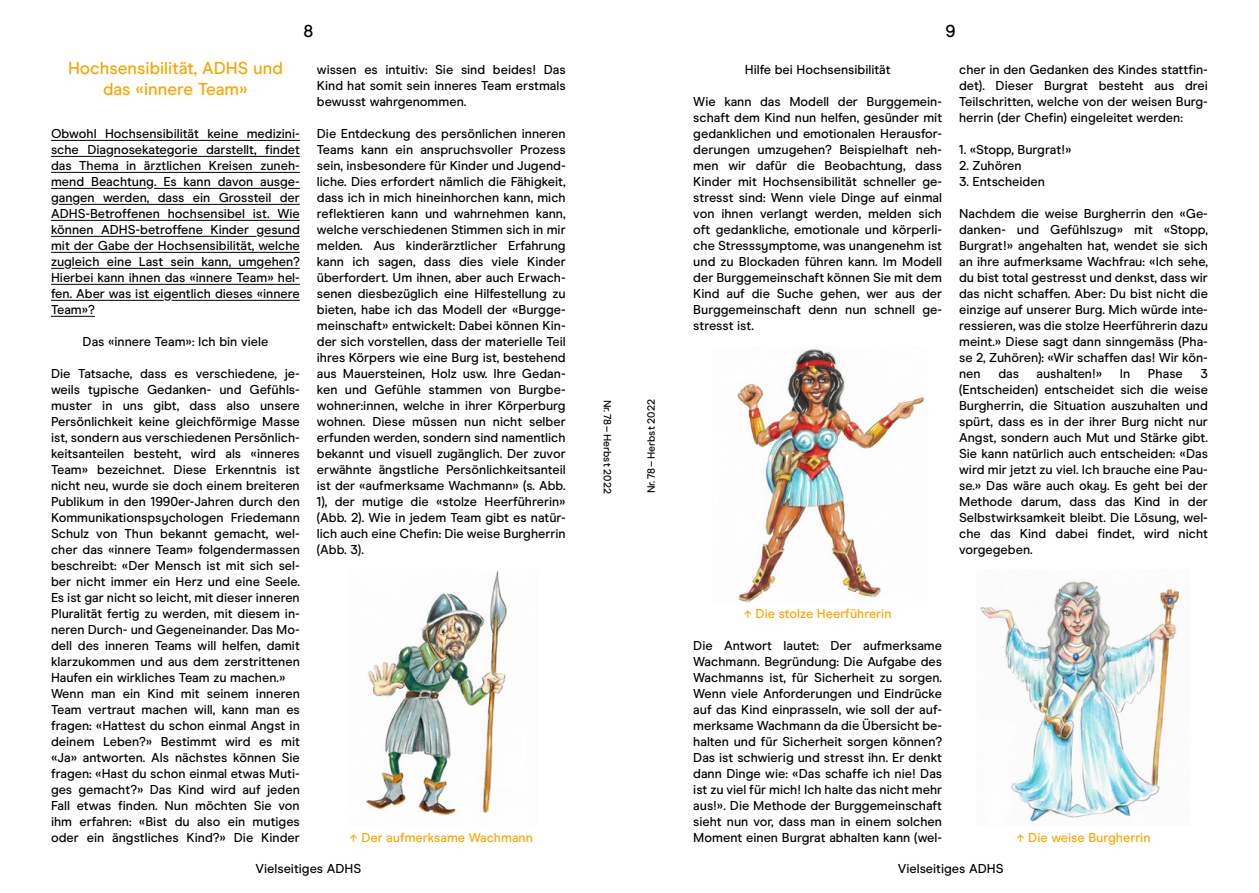
<style>
.page{position:relative;width:1259px;height:893px;background:#fff}
.page>*{position:absolute;margin:0;border:0;box-sizing:border-box;transform-origin:0 0}
.t1{font:500 17.25px/20.7px "Modern Era";color:#f7a600;text-align:center}
.t2{font:500 17.25px "Modern Era";color:#000}
.t3{font:500 12.9px/16px "Modern Era";color:#000;text-align:justify}
.t4{font:500 12.9px "Modern Era";color:#f7a600}
.t5{font:500 10.5px "Modern Era";color:#000}
</style>
<div class="page">
<hr style="left:51px;top:140px;width:249px;height:1px;background:#000">
<hr style="left:51px;top:156px;width:55px;height:1px;background:#000">
<hr style="left:114px;top:156px;width:53px;height:1px;background:#000">
<hr style="left:175px;top:156px;width:125px;height:1px;background:#000">
<hr style="left:51px;top:172px;width:249px;height:1px;background:#000">
<hr style="left:51px;top:188px;width:95px;height:1px;background:#000">
<hr style="left:154px;top:188px;width:126px;height:1px;background:#000">
<svg style="left:288px;top:188px;width:12px;height:1px"></svg>
<svg style="left:59px;top:204px;width:14px;height:1px"></svg>
<hr style="left:80px;top:204px;width:220px;height:1px;background:#000">
<hr style="left:51px;top:220px;width:249px;height:1px;background:#000">
<hr style="left:51px;top:236px;width:205px;height:1px;background:#000">
<hr style="left:264px;top:236px;width:36px;height:1px;background:#000">
<hr style="left:51px;top:252px;width:249px;height:1px;background:#000">
<svg style="left:51px;top:268px;width:13px;height:1px"></svg>
<hr style="left:72px;top:268px;width:185px;height:1px;background:#000">
<hr style="left:264px;top:268px;width:36px;height:1px;background:#000">
<hr style="left:51px;top:284px;width:249px;height:1px;background:#000">
<hr style="left:51px;top:300px;width:113px;height:1px;background:#000">
<hr style="left:171px;top:300px;width:129px;height:1px;background:#000">
<hr style="left:51px;top:316px;width:44px;height:1px;background:#000">
<img style="left:366px;top:570px;width:141px;height:245px">
<img style="left:737px;top:349px;width:188px;height:253px">
<img style="left:980px;top:580px;width:200px;height:242px">
<h1 class="t2" style="left:303px;top:21px;width:11px">8</h1>
<h1 class="t2" style="left:945px;top:21px;width:12px">9</h1>
<h1 class="t1" style="left:68px;top:58px;width:216px">Hochsensibilität, ADHS und das «innere Team»</h1>
<p class="t3" style="left:51px;top:126px;width:250px">Obwohl Hochsensibilität keine medizini&shy;sche Diagnosekategorie darstellt, findet das Thema in ärztlichen Kreisen zuneh&shy;mend Beachtung. Es kann davon ausge&shy;gangen werden, dass ein Grossteil der ADHS-Betroffenen hochsensibel ist. Wie können ADHS-betroffene Kinder gesund mit der Gabe der Hochsensibilität, welche zugleich eine Last sein kann, umgehen?<br>Hierbei kann ihnen das «innere Team» hel&shy;fen. Aber was ist eigentlich dieses «innere Team»?</p>
<p class="t3" style="left:83px;top:334px;width:187px">Das «innere Team»: Ich bin viele</p>
<p class="t3" style="left:51px;top:366px;width:250px;text-align:left">Die Tatsache, dass es verschiedene, je&shy;weils typische Gedanken- und Gefühls&shy;muster in uns gibt, dass also unsere Persönlichkeit keine gleichförmige Masse ist, sondern aus verschiedenen Persönlich&shy;keitsanteilen besteht, wird als «inneres Team» bezeichnet. Diese Erkenntnis ist nicht neu, wurde sie doch einem breiteren Publikum in den 1990er-Jahren durch den Kommunikationspsychologen Friedemann Schulz von Thun bekannt gemacht, wel&shy;cher das «innere Team» folgendermassen beschreibt: «Der Mensch ist mit sich sel&shy;ber nicht immer ein Herz und eine Seele.<br>Es ist gar nicht so leicht, mit dieser inneren Pluralität fertig zu werden, mit diesem in&shy;neren Durch- und Gegeneinander. Das Mo&shy;dell des inneren Teams will helfen, damit klarzukommen und aus dem zerstrittenen Haufen ein wirkliches Team zu machen.» Wenn man ein Kind mit seinem inneren Team vertraut machen will, kann man es fragen: «Hattest du schon einmal Angst in deinem Leben?» Bestimmt wird es mit «Ja» antworten. Als nächstes können Sie fragen: «Hast du schon einmal etwas Muti&shy;ges gemacht?» Das Kind wird auf jeden Fall etwas finden. Nun möchten Sie von ihm erfahren: «Bist du also ein mutiges oder ein ängstliches Kind?» Die Kinder</p>
<p class="t3" style="left:317px;top:62px;width:250px">wissen es intuitiv: Sie sind beides! Das Kind hat somit sein inneres Team erstmals bewusst wahrgenommen.</p>
<p class="t3" style="left:317px;top:126px;width:250px">Die Entdeckung des persönlichen inneren Teams kann ein anspruchsvoller Prozess sein, insbesondere für Kinder und Jugend&shy;liche. Dies erfordert nämlich die Fähigkeit, dass ich in mich hineinhorchen kann, mich reflektieren kann und wahrnehmen kann, welche verschiedenen Stimmen sich in mir melden. Aus kinderärztlicher Erfahrung kann ich sagen, dass dies viele Kinder überfordert. Um ihnen, aber auch Erwach&shy;senen diesbezüglich eine Hilfestellung zu bieten, habe ich das Modell der «Burgge&shy;meinschaft» entwickelt: Dabei können Kin&shy;der sich vorstellen, dass der materielle Teil ihres Körpers wie eine Burg ist, bestehend aus Mauersteinen, Holz usw. Ihre Gedan&shy;ken und Gefühle stammen von Burgbe&shy;wohner:innen, welche in ihrer Körperburg wohnen. Diese müssen nun nicht selber erfunden werden, sondern sind namentlich bekannt und visuell zugänglich. Der zuvor erwähnte ängstliche Persönlichkeitsanteil ist der «aufmerksame Wachmann» (s. Abb.<br>1), der mutige die «stolze Heerführerin» (Abb. 2). Wie in jedem Team gibt es natür&shy;lich auch eine Chefin: Die weise Burgherrin (Abb. 3).</p>
<p class="t4" style="left:350px;top:830px;width:185px">↑ Der aufmerksame Wachmann</p>
<p class="t5" style="left:614px;top:400px;width:95px;rotate:90deg">Nr.78–Herbst 2022</p>
<p class="t5" style="left:645px;top:493px;width:95px;rotate:-90deg">Nr.78–Herbst 2022</p>
<p class="t3" style="left:745px;top:62px;width:147px">Hilfe bei Hochsensibilität</p>
<p class="t3" style="left:693px;top:94px;width:250px">Wie kann das Modell der Burggemein&shy;schaft dem Kind nun helfen, gesünder mit gedanklichen und emotionalen Herausfor&shy;derungen umzugehen? Beispielhaft neh&shy;men wir dafür die Beobachtung, dass Kinder mit Hochsensibilität schneller ge&shy;stresst sind: Wenn viele Dinge auf einmal von ihnen verlangt werden, melden sich oft gedankliche, emotionale und körperli&shy;che Stresssymptome, was unangenehm ist und zu Blockaden führen kann. Im Modell der Burggemeinschaft können Sie mit dem Kind auf die Suche gehen, wer aus der Burggemeinschaft denn nun schnell ge&shy;stresst ist.</p>
<p class="t3" style="left:959px;top:62px;width:250px">cher in den Gedanken des Kindes stattfin&shy;det). Dieser Burgrat besteht aus drei Teilschritten, welche von der weisen Burg&shy;herrin (der Chefin) eingeleitet werden:</p>
<p class="t3" style="left:959px;top:142px;width:114px">1. «Stopp, Burgrat!»</p>
<p class="t3" style="left:959px;top:158px;width:64px">2. Zuhören</p>
<p class="t3" style="left:959px;top:174px;width:87px">3. Entscheiden</p>
<p class="t3" style="left:959px;top:206px;width:250px">Nachdem die weise Burgherrin den «Ge&shy;danken- und Gefühlszug» mit «Stopp, Burgrat!» angehalten hat, wendet sie sich an ihre aufmerksame Wachfrau: «Ich sehe, du bist total gestresst und denkst, dass wir das nicht schaffen. Aber: Du bist nicht die einzige auf unserer Burg. Mich würde inte&shy;ressieren, was die stolze Heerführerin dazu meint.» Diese sagt dann sinngemäss (Pha&shy;se 2, Zuhören): «Wir schaffen das! Wir kön&shy;nen</p>
<p class="t3" style="left:959px;top:366px;width:250px;text-indent:241px">3 (Entscheiden) entscheidet sich die weise Burgherrin, die Situation auszuhalten und spürt, dass es in der ihrer Burg nicht nur Angst, sondern auch Mut und Stärke gibt.<br>Sie kann natürlich auch entscheiden: «Das wird mir jetzt zu viel. Ich brauche eine Pau&shy;se.» Das wäre auch okay. Es geht bei der Methode darum, dass das Kind in der Selbstwirksamkeit bleibt. Die Lösung, wel&shy;che das Kind dabei findet, wird nicht vorgegeben.</p>
<p class="t3" style="left:998px;top:366px;width:22px">das</p>
<p class="t3" style="left:1036px;top:366px;width:67px">aushalten!»</p>
<p class="t3" style="left:1120px;top:366px;width:12px">In</p>
<p class="t3" style="left:1148px;top:366px;width:36px">Phase</p>
<p class="t4" style="left:744px;top:606px;width:149px">↑ Die stolze Heerführerin</p>
<p class="t3" style="left:693px;top:637px;width:250px">Die Antwort lautet: Der aufmerksame Wachmann. Begründung: Die Aufgabe des Wachmanns ist, für Sicherheit zu sorgen.<br>Wenn viele Anforderungen und Eindrücke auf das Kind einprasseln, wie soll der auf&shy;merksame Wachmann da die Übersicht be&shy;halten und für Sicherheit sorgen können?<br>Das ist schwierig und stresst ihn. Er denkt dann Dinge wie: «Das schaffe ich nie! Das ist zu viel für mich! Ich halte das nicht mehr aus!». Die Methode der Burggemeinschaft sieht nun vor, dass man in einem solchen Moment einen Burgrat abhalten kann (wel-</p>
<p class="t4" style="left:1016px;top:830px;width:136px">↑ Die weise Burgherrin</p>
<p class="t3" style="left:255px;top:860px;width:107px">Vielseitiges ADHS</p>
<p class="t3" style="left:898px;top:860px;width:107px">Vielseitiges ADHS</p>
</div>
